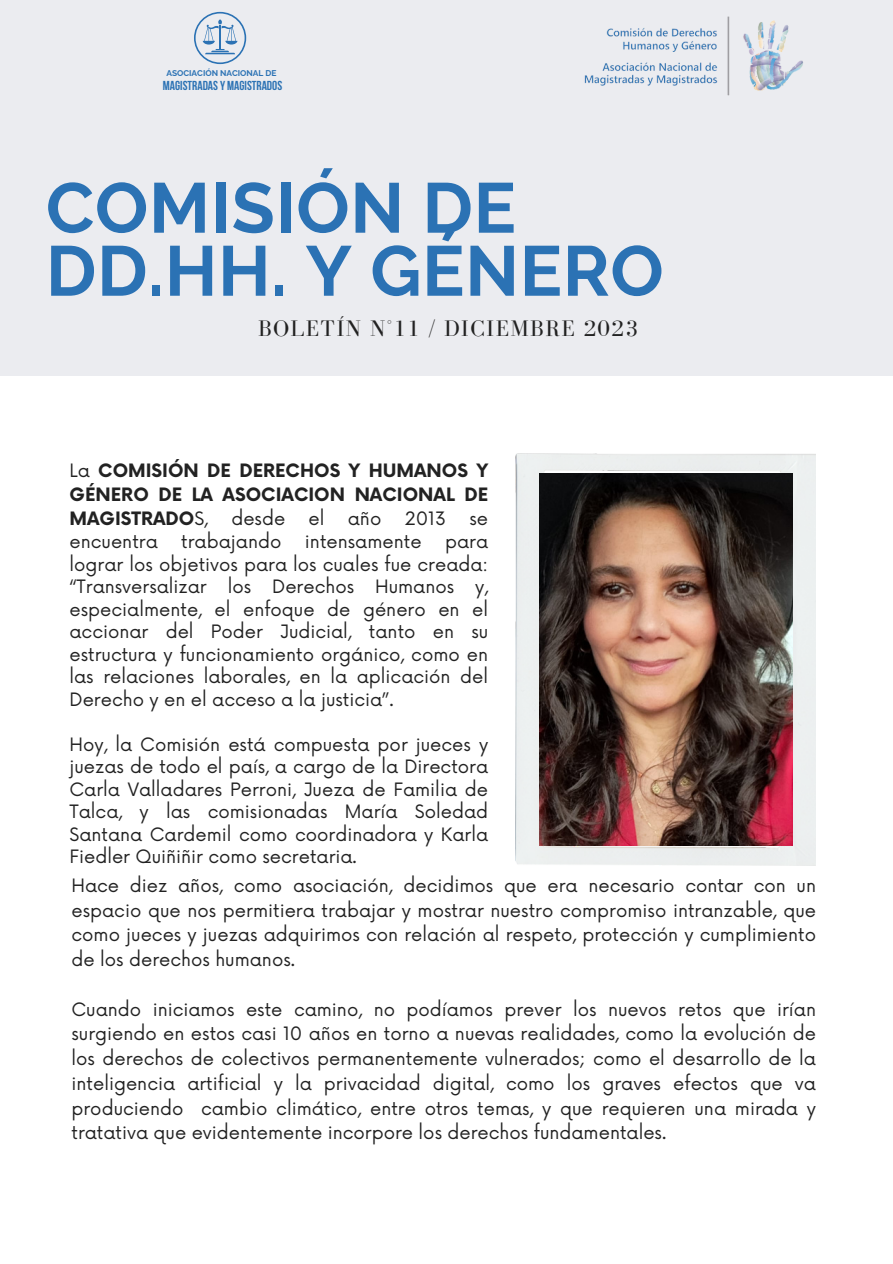
<style>
.page{position:relative;width:893px;height:1264px;background:#fff}
.page>*{position:absolute;margin:0;border:0;box-sizing:border-box;transform-origin:0 0}
.t1{font:700 70.5px "Raleway";letter-spacing:.01em;color:#2b72b4}
.t2{font:23.1px "Bodoni FLF";letter-spacing:.06em;color:#222}
.t3{font:18px/22.5px "Now";color:#222;text-align:justify}
.t4{font:700 18px/23.7px "Now";color:#222;text-align:justify}
.t5{font:700 12.9px "Bebas Neue";color:#2b72b4}
.t6{font:700 8.4px "Raleway";color:#2b72b4}
.s1{font-weight:400}
</style>
<div class="page">
<div style="left:0;top:0;width:892px;height:375px;background:#ebecf0"></div>
<img style="left:515px;top:453px;width:300px;height:412px">
<img style="left:584px;top:16px;width:219px;height:80px">
<svg style="left:194px;top:12px;width:52px;height:52px"></svg>
<img style="left:539px;top:474px;width:253px;height:371px">
<p class="t6" style="left:166px;top:68px;width:112px">ASOCIACIÓN NACIONAL DE</p>
<p class="t5" style="left:163px;top:80px;width:121px">MAGISTRADASY MAGISTRADOS</p>
<p class="t1" style="left:46px;top:166px;width:471px">COMISIÓN DE</p>
<p class="t1" style="left:46px;top:229px;width:619px">DD.HH. Y GÉNERO</p>
<p class="t2" style="left:258px;top:315px;width:381px">BOLETÍN N°11 / DICIEMBRE 2023</p>
<p class="t4" style="left:69px;top:460px;width:420px"><span class="s1">La</span> COMISIÓN DE DERECHOS Y HUMANOS Y GÉNERO DE LA ASOCIACION NACIONAL DE MAGISTRADO<span class="s1">S,</span></p>
<p class="t3" style="left:231px;top:507px;width:55px">desde</p>
<p class="t3" style="left:308px;top:507px;width:17px">el</p>
<p class="t3" style="left:348px;top:507px;width:35px">año</p>
<p class="t3" style="left:404px;top:507px;width:43px">2013</p>
<p class="t3" style="left:469px;top:507px;width:20px">se</p>
<p class="t3" style="left:69px;top:531px;width:90px">encuentra</p>
<p class="t3" style="left:181px;top:531px;width:102px">trabajando</p>
<p class="t3" style="left:305px;top:531px;width:118px">intensamente</p>
<p class="t3" style="left:69px;top:531px;width:420px;text-indent:375px">para lograr los objetivos para los cuales fue creada: “Transversalizar los Derechos Humanos y, especialmente, el enfoque de género en el accionar del Poder Judicial, tanto en su estructura y funcionamiento orgánico, como en las relaciones laborales, en la aplicación del Derecho y en el acceso a la justicia”.</p>
<p class="t3" style="left:69px;top:734px;width:420px">Hoy, la Comisión está compuesta por jueces y juezas de todo el país, a cargo de la Directora Carla Valladares Perroni, Jueza de Familia de Talca, y las comisionadas María Soledad Santana Cardemil como coordinadora y Karla Fiedler Quiñiñir como secretaria.</p>
<p class="t3" style="left:71px;top:873px;width:746px;line-height:24.8px">Hace diez años, como asociación, decidimos que era necesario contar con un espacio que nos permitiera trabajar y mostrar nuestro compromiso intranzable, que como jueces y juezas adquirimos con relación al respeto, protección y cumplimiento de los derechos humanos.</p>
<p class="t3" style="left:71px;top:997px;width:746px;line-height:24.8px">Cuando iniciamos este camino, no podíamos prever los nuevos retos que irían surgiendo en estos casi 10 años en torno a nuevas realidades, como la evolución de los derechos de colectivos permanentemente vulnerados; como el desarrollo de la inteligencia artificial y la privacidad digital, como los graves efectos que va produciendo cambio climático, entre otros temas, y que requieren una mirada y tratativa que evidentemente incorpore los derechos fundamentales.</p>
</div>
